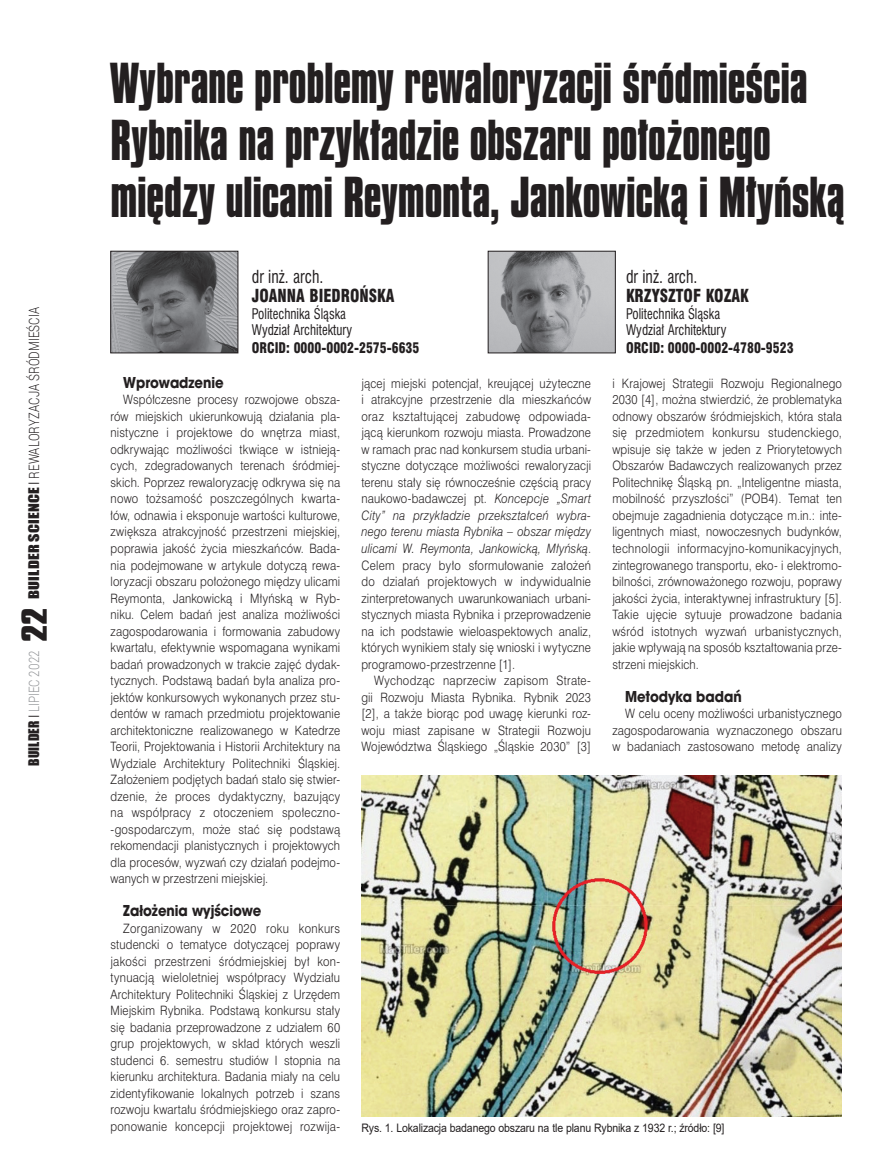
<style>
.page{position:relative;width:893px;height:1170px;background:#fff}
.page>*{position:absolute;margin:0;border:0;box-sizing:border-box;transform-origin:0 0}
.Tytul_Compacta{font:700 48px/57px "Compacta PL";letter-spacing:-.005em;color:#231f20;scale:.9 1}
.autor_nazwisko{font:16.5px/19.5px "Swis 721 Blk Cn PL";color:#231f20;scale:.9 1}
.srodtytul{font:700 16.5px "Avant Gar Got Itc TEE";color:#231f20;scale:.9 1}
.t1{font:300 14.25px "Roboto";letter-spacing:.005em;color:#231f20;scale:.8 1}
.t2{font:300 14.25px "Roboto";color:#939598;scale:.8 1}
.autor_nazwisko-2{font:13.5px/16.5px "Swis 721 Cn PL";color:#231f20;scale:.9 1}
.autor_nazwisko-3{font:13.5px "Swis 721 Blk Cn PL";color:#231f20;scale:.9 1}
.tekst_swiss{font:12px/16.5px "Swis 721 Lt PL";letter-spacing:.015em;color:#231f20;text-align:justify;scale:.89 1}
.Fot_podpis{font:11.7px "Arial";letter-spacing:-.015em;color:#231f20;scale:.9 1}
.s1{font-family:"Impact";font-weight:400;font-size:13.5px}
.s2{font-family:"Swis 721 Lt PL";font-weight:400;font-size:13.5px}
.s3{font-family:"Impact";font-weight:400;font-size:13.5px;color:#231f20}
.s4{font-family:"Swis 721 Lt PL";font-weight:400;font-size:13.5px;color:#231f20}
.s5{font-family:"Compacta PL";font-weight:700;font-size:30px;color:#231f20}
.s6{font-family:"Swis 721 Cn PL"}
.s7{font-style:italic}
</style>
<div class="page">
<img style="left:113px;top:253px;width:123px;height:98px">
<div style="left:111px;top:251px;width:127px;height:102px;border:1px solid #231f20"></div>
<img style="left:490px;top:253px;width:123px;height:98px">
<div style="left:488px;top:251px;width:127px;height:102px;border:1px solid #231f20"></div>
<img style="left:361px;top:775px;width:481px;height:340px">
<p class="t1" style="left:24px;top:598px;width:366px;rotate:-90deg"><span class="s1">BUILDER SCIENCE</span> <span class="s2">I</span> REWALORYZACJA ŚRÓDMIEŚCIA</p>
<p class="t2" style="left:24px;top:765px;width:199px;rotate:-90deg"><span class="s3">BUILDER</span> <span class="s4">I</span> LIPIEC 2022 <span class="s5">22</span></p>
<p class="Tytul_Compacta" style="left:111px;top:55px;width:817px">Wybrane problemy rewaloryzacji śródmieścia<br>Rybnika na przykładzie obszaru położonego między ulicami Reymonta, Jankowicką i Młyńską</p>
<p class="autor_nazwisko" style="left:252px;top:266px;width:160px"><span class="s6">dr inż. arch.<br></span>JOANNA BIEDROŃSKA</p>
<p class="autor_nazwisko-2" style="left:252px;top:305px;width:113px">Politechnika Śląska<br>Wydział Architektury</p>
<p class="autor_nazwisko-3" style="left:252px;top:339px;width:188px">ORCID: 0000-0002-2575-6635</p>
<p class="autor_nazwisko" style="left:626px;top:266px;width:138px"><span class="s6">dr inż. arch.<br></span>KRZYSZTOF KOZAK</p>
<p class="autor_nazwisko-2" style="left:626px;top:305px;width:113px">Politechnika Śląska<br>Wydział Architektury</p>
<p class="autor_nazwisko-3" style="left:626px;top:339px;width:188px">ORCID: 0000-0002-4780-9523</p>
<p class="srodtytul" style="left:123px;top:372px;width:113px">Wprowadzenie</p>
<p class="tekst_swiss" style="left:111px;top:391px;width:259px;text-indent:13px">Współczesne procesy rozwojowe obsza&shy;rów miejskich ukierunkowują działania pla&shy;nistyczne i projektowe do wnętrza miast, odkrywając możliwości tkwiące w istnieją&shy;cych, zdegradowanych terenach śródmiej&shy;skich. Poprzez rewaloryzację odkrywa się na nowo tożsamość poszczególnych kwarta&shy;łów, odnawia i eksponuje wartości kulturowe, zwiększa atrakcyjność przestrzeni miejskiej, poprawia jakość życia mieszkańców. Bada&shy;nia podejmowane w artykule dotyczą rewa&shy;loryzacji obszaru położonego między ulicami Reymonta, Jankowicką i Młyńską w Ryb&shy;niku. Celem badań jest analiza możliwości zagospodarowania i formowania zabudowy kwartału, efektywnie wspomagana wynikami badań prowadzonych w trakcie zajęć dydak&shy;tycznych. Podstawą badań była analiza pro&shy;jektów konkursowych wykonanych przez stu&shy;dentów w ramach przedmiotu projektowanie architektoniczne realizowanego w Katedrze Teorii, Projektowania i Historii Architektury na Wydziale Architektury Politechniki Śląskiej.<br>Założeniem podjętych badań stało się stwier&shy;dzenie, że proces dydaktyczny, bazujący na współpracy z otoczeniem społeczno--gospodarczym, może stać się podstawą rekomendacji planistycznych i projektowych dla procesów, wyzwań czy działań podejmo&shy;wanych w przestrzeni miejskiej.</p>
<p class="srodtytul" style="left:123px;top:900px;width:155px">Założenia wyjściowe</p>
<p class="tekst_swiss" style="left:111px;top:919px;width:259px;text-indent:13px">Zorganizowany w 2020 roku konkurs studencki o tematyce dotyczącej poprawy jakości przestrzeni śródmiejskiej był kon&shy;tynuacją wieloletniej współpracy Wydziału Architektury Politechniki Śląskiej z Urzędem Miejskim Rybnika. Podstawą konkursu stały się badania przeprowadzone z udziałem 60 grup projektowych, w skład których weszli studenci 6. semestru studiów I stopnia na kierunku architektura. Badania miały na celu zidentyfikowanie lokalnych potrzeb i szans rozwoju kwartału śródmiejskiego oraz zapro&shy;ponowanie koncepcji projektowej rozwija-</p>
<p class="tekst_swiss" style="left:361px;top:375px;width:259px">jącej miejski potencjał, kreującej użyteczne i atrakcyjne przestrzenie dla mieszkańców oraz kształtującej zabudowę odpowiada&shy;jącą kierunkom rozwoju miasta. Prowadzone w ramach prac nad konkursem studia urbani&shy;styczne dotyczące możliwości rewaloryzacji terenu stały się równocześnie częścią pracy naukowo-badawczej pt. <span class="s7">Koncepcje „Smart City” na przykładzie przekształceń wybra&shy;nego terenu miasta Rybnika – obszar między ulicami W. Reymonta, Jankowicką, Młyńską</span>.<br>Celem pracy było sformułowanie założeń do działań projektowych w indywidualnie zinterpretowanych uwarunkowaniach urbani&shy;stycznych miasta Rybnika i przeprowadzenie na ich podstawie wieloaspektowych analiz, których wynikiem stały się wnioski i wytyczne programowo-przestrzenne [1].</p>
<p class="tekst_swiss" style="left:361px;top:672px;width:259px;text-indent:13px">Wychodząc naprzeciw zapisom Strate&shy;gii Rozwoju Miasta Rybnika. Rybnik 2023 [2], a także biorąc pod uwagę kierunki roz&shy;woju miast zapisane w Strategii Rozwoju Województwa Śląskiego „Śląskie 2030” [3]</p>
<p class="tekst_swiss" style="left:612px;top:375px;width:259px">i Krajowej Strategii Rozwoju Regionalnego 2030 [4], można stwierdzić, że problematyka odnowy obszarów śródmiejskich, która stała się przedmiotem konkursu studenckiego, wpisuje się także w jeden z Priorytetowych Obszarów Badawczych realizowanych przez Politechnikę Śląską pn. „Inteligentne miasta, mobilność przyszłości” (POB4). Temat ten obejmuje zagadnienia dotyczące m.in.: inte&shy;ligentnych miast, nowoczesnych budynków, technologii informacyjno-komunikacyjnych, zintegrowanego transportu, eko- i elektromo&shy;bilności, zrównoważonego rozwoju, poprawy jakości życia, interaktywnej infrastruktury [5].<br>Takie ujęcie sytuuje prowadzone badania wśród istotnych wyzwań urbanistycznych, jakie wpływają na sposób kształtowania prze&shy;strzeni miejskich.</p>
<p class="srodtytul" style="left:625px;top:686px;width:131px">Metodyka badań</p>
<p class="tekst_swiss" style="left:612px;top:705px;width:259px;text-indent:13px">W celu oceny możliwości urbanistycznego zagospodarowania wyznaczonego obszaru w badaniach zastosowano metodę analizy</p>
<p class="Fot_podpis" style="left:361px;top:1119px;width:405px">Rys. 1. Lokalizacja badanego obszaru na tle planu Rybnika z 1932 r.; źródło: [9]</p>
</div>
